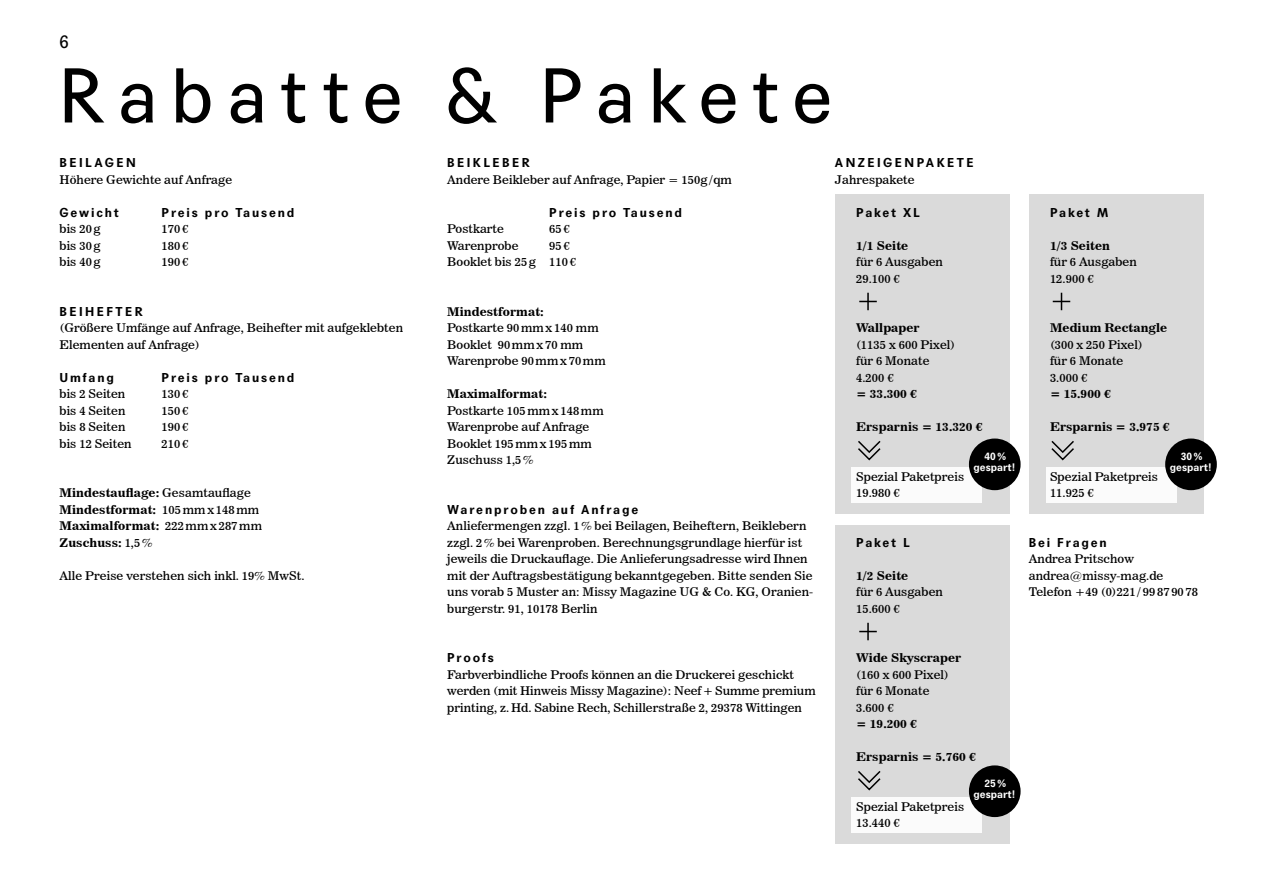
<style>
.page{position:relative;width:1263px;height:893px;background:#fff}
.page>*{position:absolute;margin:0;border:0;box-sizing:border-box;transform-origin:0 0}
.t1{font:75px "Agipo";letter-spacing:.18em;color:#000}
.t2{font:18px "Agipo";color:#000}
.t3{font:700 12.45px "Agipo";letter-spacing:.15em;color:#000}
.t4{font:700 12.45px "Agipo";letter-spacing:.2em;color:#000}
.t5{font:11.85px/16.5px "News 706 BT Roman C";letter-spacing:.005em;color:#000;scale:1.07 1}
.t6{font:11.85px/16.5px "News 706 BT Bold C";letter-spacing:.005em;color:#000;scale:1.07 1}
.t7{font:700 10.5px/10.5px "Agipo";color:#fff;text-align:center}
.s1{font-family:"News 706 BT Roman C"}
</style>
<div class="page">
<div style="left:835px;top:526px;width:174px;height:318px;background:#dadada"></div>
<div style="left:835px;top:194px;width:174px;height:320px;background:#dadada"></div>
<div style="left:851px;top:797px;width:131px;height:36px;background:#fbfbfb"></div>
<div style="left:851px;top:467px;width:131px;height:36px;background:#fbfbfb"></div>
<div style="left:1029px;top:194px;width:174px;height:320px;background:#dadada"></div>
<div style="left:1046px;top:467px;width:131px;height:36px;background:#fbfbfb"></div>
<svg style="left:859px;top:293px;width:18px;height:17px"></svg>
<svg style="left:858px;top:441px;width:23px;height:20px"></svg>
<svg style="left:859px;top:623px;width:18px;height:17px"></svg>
<svg style="left:858px;top:771px;width:23px;height:20px"></svg>
<svg style="left:1053px;top:293px;width:17px;height:17px"></svg>
<svg style="left:1051px;top:441px;width:23px;height:20px"></svg>
<div style="left:969px;top:765px;width:51px;height:52px;background:#000;border-radius:50%"></div>
<div style="left:969px;top:438px;width:51px;height:52px;background:#000;border-radius:50%"></div>
<div style="left:1165px;top:438px;width:52px;height:52px;background:#000;border-radius:50%"></div>
<h2 class="t2" style="left:60px;top:28px;width:11px">6</h2>
<h1 class="t1" style="left:60px;top:38px;width:774px">Rabatte &amp; Pakete</h1>
<p class="t4" style="left:60px;top:153px;width:78px">BEILAGEN</p>
<p class="t5" style="left:60px;top:171px;width:163px">Höhere Gewichte auf Anfrage</p>
<p class="t3" style="left:60px;top:203px;width:61px">Gewicht</p>
<p class="t3" style="left:162px;top:203px;width:134px">Preis pro Tausend</p>
<p class="t5" style="left:60px;top:221px;width:40px">bis 20g</p>
<p class="t5" style="left:162px;top:221px;width:27px">170 €</p>
<p class="t5" style="left:60px;top:237px;width:40px">bis 30g</p>
<p class="t5" style="left:162px;top:237px;width:27px">180 €</p>
<p class="t5" style="left:60px;top:254px;width:40px">bis 40g</p>
<p class="t5" style="left:162px;top:254px;width:27px">190 €</p>
<p class="t4" style="left:60px;top:302px;width:85px">BEIHEFTER</p>
<p class="t5" style="left:60px;top:320px;width:323px">(Größere Umfänge auf Anfrage, Beihefter mit aufgeklebten<br>Elementen auf Anfrage)</p>
<p class="t3" style="left:60px;top:368px;width:56px">Umfang</p>
<p class="t3" style="left:162px;top:368px;width:134px">Preis pro Tausend</p>
<p class="t5" style="left:60px;top:386px;width:63px">bis 2 Seiten</p>
<p class="t5" style="left:162px;top:386px;width:27px">130 €</p>
<p class="t5" style="left:60px;top:402px;width:63px">bis 4 Seiten</p>
<p class="t5" style="left:162px;top:402px;width:27px">150 €</p>
<p class="t5" style="left:60px;top:419px;width:63px">bis 8 Seiten</p>
<p class="t5" style="left:162px;top:419px;width:27px">190 €</p>
<p class="t5" style="left:60px;top:435px;width:69px">bis 12 Seiten</p>
<p class="t5" style="left:162px;top:435px;width:27px">210 €</p>
<p class="t4" style="left:835px;top:153px;width:140px">ANZEIGENPAKETE</p>
<p class="t5" style="left:835px;top:171px;width:76px">Jahrespakete</p>
<p class="t3" style="left:856px;top:203px;width:65px">Paket XL</p>
<p class="t6" style="left:856px;top:237px;width:50px">1/1 Seite</p>
<p class="t5" style="left:856px;top:254px;width:83px">für 6 Ausgaben<br>29.100 €</p>
<p class="t4" style="left:447px;top:153px;width:84px">BEIKLEBER</p>
<p class="t5" style="left:447px;top:171px;width:268px">Andere Beikleber auf Anfrage, Papier = 150g /qm</p>
<p class="t3" style="left:549px;top:203px;width:134px">Preis pro Tausend</p>
<p class="t5" style="left:447px;top:221px;width:54px">Postkarte</p>
<p class="t5" style="left:549px;top:221px;width:21px">65€</p>
<p class="t5" style="left:447px;top:237px;width:68px">Warenprobe</p>
<p class="t3" style="left:1050px;top:203px;width:60px">Paket M</p>
<p class="t6" style="left:1050px;top:237px;width:58px">1/3 Seiten</p>
<p class="t5" style="left:1050px;top:254px;width:83px">für 6 Ausgaben<br>12.900 €</p>
<p class="t5" style="left:447px;top:237px;width:122px;text-indent:102px">95€<br>Booklet bis 25g 110 €</p>
<p class="t6" style="left:447px;top:303px;width:92px">Mindestformat:</p>
<p class="t5" style="left:447px;top:320px;width:150px">Postkarte 90mmx 140 mm<br>Booklet 90mmx 70 mm<br>Warenprobe 90mmx 70mm</p>
<p class="t6" style="left:447px;top:386px;width:95px">Maximalformat:</p>
<p class="t5" style="left:447px;top:402px;width:148px">Postkarte 105mmx 148mm<br>Warenprobe auf Anfrage<br>Booklet 195mmx 195mm<br>Zuschuss 1,5%</p>
<p class="t3" style="left:447px;top:500px;width:193px">Warenproben auf Anfrage</p>
<p class="t5" style="left:447px;top:518px;width:343px">Anliefermengen zzgl. 1% bei Beilagen, Beiheftern, Beiklebern zzgl. 2% bei Warenproben. Berechnungsgrundlage hierfür ist jeweils die Druckauflage. Die Anlieferungsadresse wird Ihnen mit der Auftragsbestätigung bekanntgegeben. Bitte senden Sie uns vorab 5 Muster an: Missy Magazine UG &amp; Co. KG, Oranien&shy;burgerstr. 91, 10178 Berlin</p>
<p class="t3" style="left:447px;top:648px;width:48px">Proofs</p>
<p class="t5" style="left:447px;top:666px;width:346px">Farbverbindliche Proofs können an die Druckerei geschickt werden (mit Hinweis Missy Magazine): Neef+Summe premium printing, z. Hd. Sabine Rech, Schillerstraße 2, 29378 Wittingen</p>
<p class="t6" style="left:1050px;top:320px;width:111px">Medium Rectangle</p>
<p class="t5" style="left:1050px;top:336px;width:88px">(300 x 250 Pixel) für 6 Monate<br>3.000 €</p>
<p class="t6" style="left:1050px;top:386px;width:58px">= 15.900 €</p>
<p class="t6" style="left:1050px;top:419px;width:113px">Ersparnis = 3.975 €</p>
<p class="t5" style="left:1050px;top:468px;width:102px">Spezial Paketpreis<br>11.925 €</p>
<p class="t6" style="left:856px;top:320px;width:61px">Wallpaper</p>
<p class="t5" style="left:856px;top:336px;width:94px">(1135 x 600 Pixel) für 6 Monate<br>4.200 €</p>
<p class="t6" style="left:856px;top:386px;width:58px">= 33.300 €</p>
<p class="t6" style="left:856px;top:419px;width:120px">Ersparnis = 13.320 €</p>
<p class="t5" style="left:856px;top:468px;width:102px">Spezial Paketpreis<br>19.980 €</p>
<p class="t7" style="left:974px;top:450px;width:44px">40% gespart!</p>
<p class="t7" style="left:1170px;top:450px;width:44px">30% gespart!</p>
<p class="t6" style="left:60px;top:485px;width:191px">Mindestauflage: <span class="s1">Gesamtauflage<br></span>Mindestformat: <span class="s1">105mmx 148mm<br></span>Maximalformat: <span class="s1">222mmx 287mm<br></span>Zuschuss: <span class="s1">1,5%</span></p>
<p class="t5" style="left:60px;top:567px;width:230px">Alle Preise verstehen sich inkl. 19% MwSt.</p>
<p class="t3" style="left:1029px;top:533px;width:80px">Bei Fragen</p>
<p class="t5" style="left:1029px;top:551px;width:160px">Andrea Pritschow andrea@missy-mag.de<br>Telefon +49 (0)221 / 99 87 90 78</p>
<p class="t3" style="left:856px;top:533px;width:55px">Paket L</p>
<p class="t6" style="left:856px;top:567px;width:50px">1/2 Seite</p>
<p class="t5" style="left:856px;top:584px;width:83px">für 6 Ausgaben<br>15.600 €</p>
<p class="t6" style="left:856px;top:650px;width:100px">Wide Skyscraper</p>
<p class="t5" style="left:856px;top:666px;width:88px">(160 x 600 Pixel) für 6 Monate<br>3.600 €</p>
<p class="t6" style="left:856px;top:716px;width:58px">= 19.200 €</p>
<p class="t6" style="left:856px;top:749px;width:113px">Ersparnis = 5.760 €</p>
<p class="t5" style="left:856px;top:798px;width:102px">Spezial Paketpreis<br>13.440 €</p>
<p class="t7" style="left:974px;top:777px;width:44px">25% gespart!</p>
</div>
